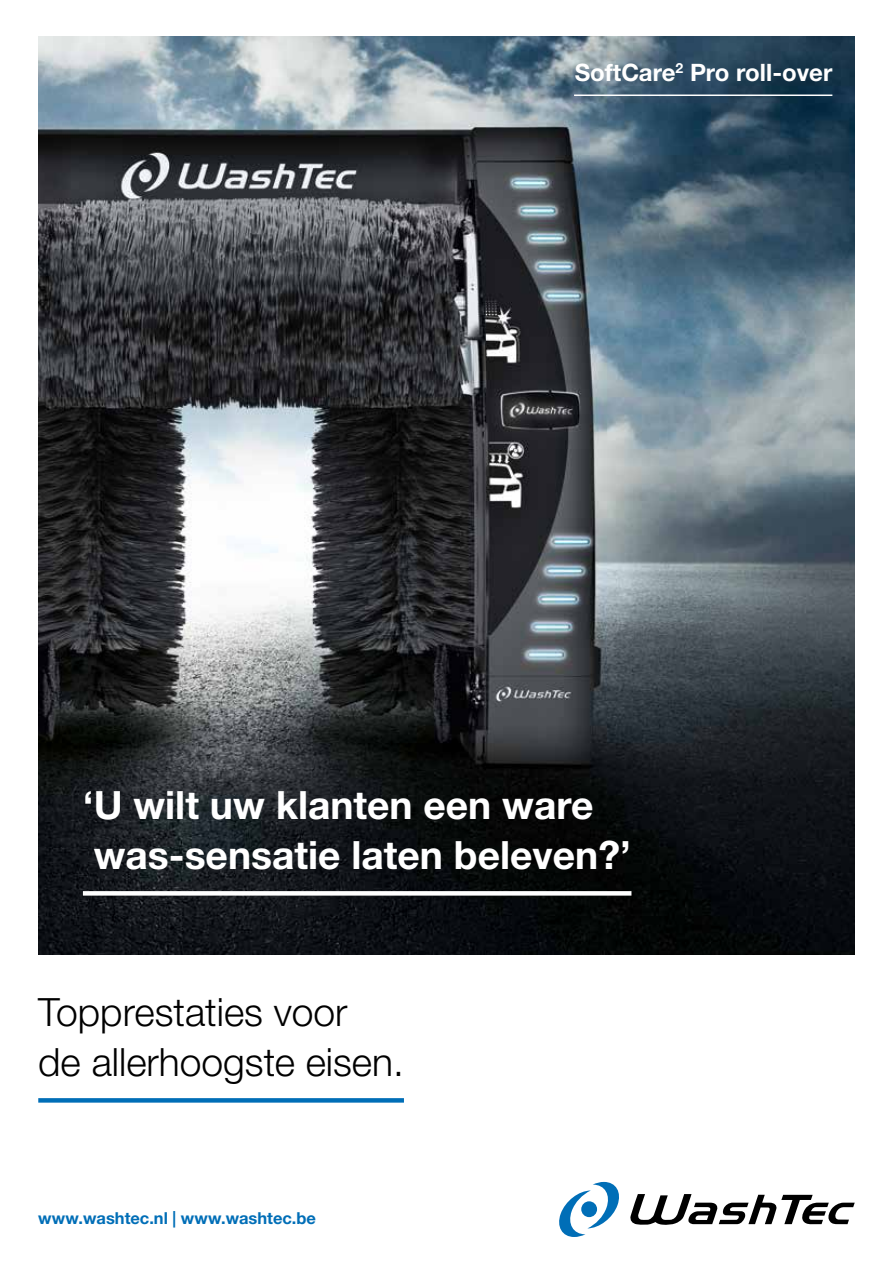
<style>
.page{position:relative;width:893px;height:1263px;background:#fff}
.page>*{position:absolute;margin:0;border:0;box-sizing:border-box;transform-origin:0 0}
.t1{font:700 39px/49.5px "Helvetica Neue LTW1 G";color:#fff}
.t2{font:300 39px/49.5px "Helvetica Neue LTW1 G";color:#000}
.t3{font:700 24px "Helvetica Neue LTW1 G";color:#fff}
.t4{font:700 16.5px "Helvetica Neue LTW1 G";color:#006eb7}
</style>
<div class="page">
<img style="left:38px;top:36px;width:817px;height:918px">
<div style="left:38px;top:1098px;width:366px;height:5px;background:#006eb7"></div>
<div style="left:83px;top:891px;width:548px;height:5px;background:#fff"></div>
<hr style="left:574px;top:95px;width:258px;height:1px;background:#fff">
<svg style="left:630px;top:1194px;width:225px;height:31px"></svg>
<svg style="left:559px;top:1182px;width:60px;height:55px"></svg>
<p class="t3" style="left:575px;top:58px;width:259px">SoftCare<sup>2</sup> Pro roll-over</p>
<p class="t1" style="left:83px;top:780px;width:549px">‘U wilt uw klanten een ware was-sensatie laten beleven?’</p>
<p class="t2" style="left:38px;top:987px;width:367px">Topprestaties voor<br>de allerhoogste eisen.</p>
<p class="t4" style="left:38px;top:1208px;width:279px">www.washtec.nl | www.washtec.be</p>
</div>
